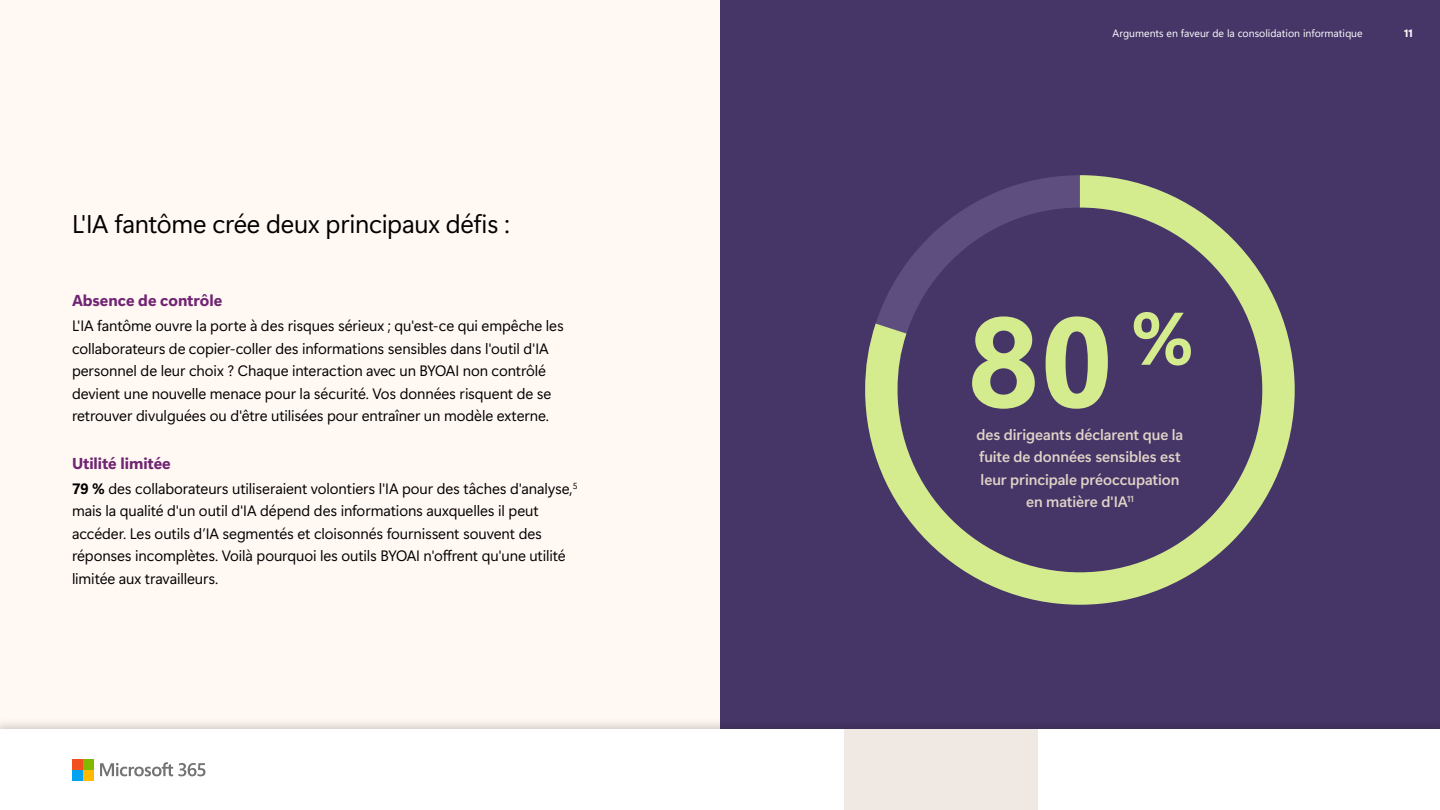
<style>
.page{position:relative;width:1440px;height:810px;background:#fff8f3}
.page>*{position:absolute;margin:0;border:0;box-sizing:border-box;transform-origin:0 0}
.Data_Numeral{font:127.5px "Segoe Sans 240000 2 bc 0000";color:#d4ec8e}
.P_Lrg{font:25.5px "Segoe Sans 240000";letter-spacing:-.01em;color:#000}
.t1{font:15.75px "Segoe Sans 240000 2 bc 0000";letter-spacing:-.005em;color:#702573}
.t2{font:15px/22.5px "Segoe Sans 240000";letter-spacing:-.005em;color:#000}
.t3{font:15px/22.5px "Segoe Sans 240000";letter-spacing:-.005em;color:#e1d3c7;text-align:center}
.t4{font:10.5px "Segoe Sans a 8000";color:#fff}
.t5{font:10.5px "Segoe Sans a 8000 2 bc 0000";color:#fff}
.s1{font-family:"Segoe Sans 240000 2 bc 0000"}
</style>
<div class="page">
<div style="left:720px;top:0;width:720px;height:810px;background:#463668"></div>
<div style="left:0;top:716px;width:1440px;height:94px;background:#000;opacity:.2"></div>
<div style="left:0;top:729px;width:1440px;height:81px;background:#fff"></div>
<div style="left:844px;top:729px;width:194px;height:81px;background:#f0e9e3"></div>
<svg style="left:865px;top:175px;width:430px;height:430px"></svg>
<svg style="left:100px;top:762px;width:106px;height:14px"></svg>
<div style="left:72px;top:759px;width:10px;height:10px;background:#f24f21"></div>
<div style="left:83px;top:759px;width:11px;height:10px;background:#80ba00"></div>
<div style="left:72px;top:770px;width:10px;height:10px;background:#00a3f0"></div>
<div style="left:83px;top:770px;width:11px;height:10px;background:#ffba00"></div>
<p class="P_Lrg" style="left:72px;top:206px;width:439px">L'IA fantôme crée deux principaux défis :</p>
<p class="t1" style="left:72px;top:289px;width:152px">Absence de contrôle</p>
<p class="t2" style="left:72px;top:314px;width:493px">L'IA fantôme ouvre la porte à des risques sérieux ; qu'est-ce qui empêche les collaborateurs de copier-coller des informations sensibles dans l'outil d'IA personnel de leur choix ? Chaque interaction avec un BYOAI non contrôlé devient une nouvelle menace pour la sécurité. Vos données risquent de se retrouver divulguées ou d'être utilisées pour entraîner un modèle externe.</p>
<p class="t1" style="left:72px;top:452px;width:100px">Utilité limitée</p>
<p class="t2" style="left:72px;top:477px;width:507px"><span class="s1">79 %</span> des collaborateurs utiliseraient volontiers l'IA pour des tâches d'analyse,<sup>5 </sup>mais la qualité d'un outil d'IA dépend des informations auxquelles il peut accéder. Les outils d’IA segmentés et cloisonnés fournissent souvent des réponses incomplètes. Voilà pourquoi les outils BYOAI n'offrent qu'une utilité limitée aux travailleurs.</p>
<p class="t4" style="left:1113px;top:26px;width:252px">Arguments en faveur de la consolidation informatique</p>
<p class="t5" style="left:1404px;top:25px;width:10px">11</p>
<p class="Data_Numeral" style="left:967px;top:269px;width:229px">80 <sup>%</sup></p>
<p class="t3" style="left:977px;top:423px;width:208px">des dirigeants déclarent que la fuite de données sensibles est leur principale préoccupation en matière d'IA<sup>11</sup></p>
</div>
